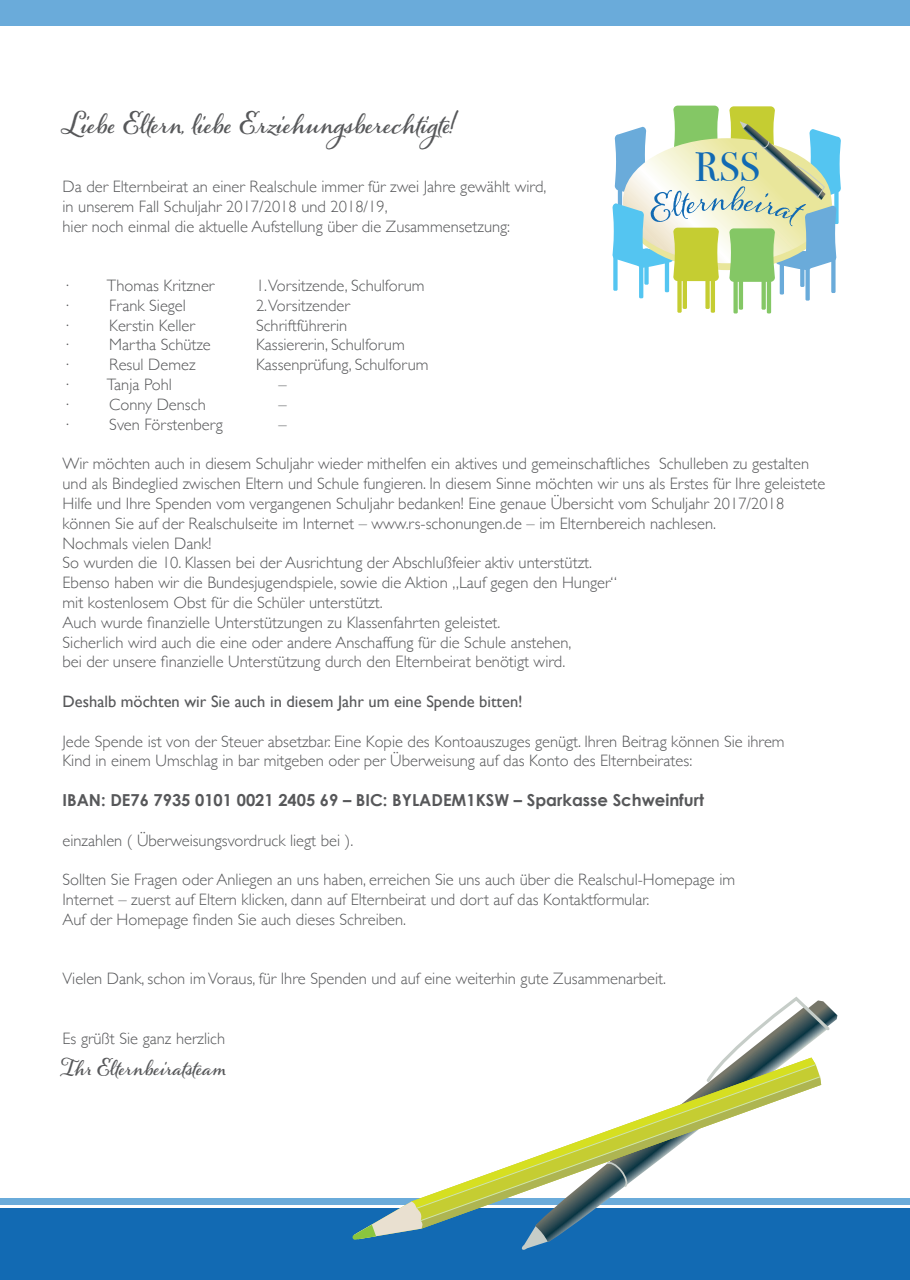
<style>
.page{position:relative;width:910px;height:1280px;background:#fff}
.page>*{position:absolute;margin:0;border:0;box-sizing:border-box;transform-origin:0 0}
.t1{font:41.25px "Bodoni Svty Two SCITCTT";color:#126ab3}
.t2{font:700 27px "Alana";letter-spacing:.01em;color:#57585a}
.t3{font:700 21px "Alana";letter-spacing:.01em;color:#57585a}
.t4{font:300 16.5px/19.8px "Gill Sans";color:#57585a}
.t5{font:700 16.5px "Century Gothic";color:#57585a}
.t6{font:16.5px "Gill Sans";color:#57585a}
</style>
<div class="page">
<div style="left:805px;top:265px;width:5px;height:36px;background:#6aabda"></div>
<hr style="left:780px;top:258px;width:4px;height:37px;background:#6aabda">
<svg style="left:800px;top:251px;width:4px;height:36px"></svg>
<svg style="left:831px;top:257px;width:4px;height:36px"></svg>
<hr style="left:639px;top:262px;width:4px;height:36px;background:#54c5f1">
<hr style="left:665px;top:256px;width:4px;height:36px;background:#54c5f1">
<div style="left:644px;top:249px;width:5px;height:36px;background:#54c5f1"></div>
<div style="left:613px;top:255px;width:5px;height:36px;background:#54c5f1"></div>
<div style="left:733px;top:277px;width:5px;height:36px;background:#84c765"></div>
<hr style="left:739px;top:274px;width:4px;height:36px;background:#84c765">
<div style="left:761px;top:274px;width:5px;height:36px;background:#84c765"></div>
<hr style="left:767px;top:277px;width:4px;height:36px;background:#84c765">
<div style="left:677px;top:277px;width:5px;height:36px;background:#c5cd32"></div>
<hr style="left:683px;top:273px;width:4px;height:36px;background:#c5cd32">
<div style="left:705px;top:273px;width:5px;height:36px;background:#c5cd32"></div>
<hr style="left:711px;top:277px;width:4px;height:36px;background:#c5cd32">
<svg style="left:612px;top:106px;width:229px;height:176px"></svg>
<div style="left:0;top:1208px;width:910px;height:72px;background:#126ab3"></div>
<div style="left:0;top:1198px;width:910px;height:6px;background:#6aabda"></div>
<div style="left:0;top:0;width:910px;height:26px;background:#6aabda"></div>
<svg style="left:521px;top:1239px;width:25px;height:11px"></svg>
<svg style="left:726px;top:999px;width:111px;height:86px"></svg>
<svg style="left:527px;top:1057px;width:294px;height:182px"></svg>
<svg style="left:424px;top:1222px;width:397px;height:6px"></svg>
<svg style="left:527px;top:1057px;width:289px;height:7px"></svg>
<svg style="left:413px;top:1064px;width:408px;height:158px"></svg>
<svg style="left:351px;top:1201px;width:73px;height:39px"></svg>
<p class="t2" style="left:63px;top:108px;width:396px">Liebe Eltern, liebe Erziehungsberechtigte!</p>
<p class="t4" style="left:63px;top:176px;width:485px">Da der Elternbeirat an einer Realschule immer für zwei Jahre gewählt wird,</p>
<p class="t4" style="left:63px;top:196px;width:449px">in unserem Fall Schuljahr 2017/2018 und 2018/19,<br>hier noch einmal die aktuelle Aufstellung über die Zusammensetzung:</p>
<h1 class="t1" style="left:695px;top:142px;width:67px">RSS</h1>
<p class="t4" style="left:63px;top:275px;width:153px">· Thomas Kritzner</p>
<p class="t4" style="left:256px;top:275px;width:170px">1.Vorsitzende, Schulforum</p>
<p class="t4" style="left:63px;top:295px;width:7px">·</p>
<p class="t4" style="left:109px;top:295px;width:78px">Frank Siegel</p>
<p class="t4" style="left:256px;top:295px;width:95px">2.Vorsitzender</p>
<p class="t4" style="left:63px;top:315px;width:7px">·</p>
<p class="t4" style="left:109px;top:315px;width:87px">Kerstin Keller</p>
<p class="t4" style="left:256px;top:315px;width:93px">Schriftführerin</p>
<p class="t4" style="left:63px;top:334px;width:7px">·</p>
<p class="t4" style="left:109px;top:334px;width:103px">Martha Schütze</p>
<p class="t4" style="left:256px;top:334px;width:150px">Kassiererin, Schulforum</p>
<p class="t4" style="left:63px;top:354px;width:7px">·</p>
<p class="t4" style="left:109px;top:354px;width:88px">Resul Demez</p>
<p class="t4" style="left:256px;top:354px;width:174px">Kassenprüfung, Schulforum</p>
<p class="t4" style="left:63px;top:374px;width:111px">· Tanja Pohl</p>
<p class="t4" style="left:279px;top:374px;width:10px">–</p>
<p class="t4" style="left:63px;top:394px;width:7px">·</p>
<p class="t4" style="left:109px;top:394px;width:98px">Conny Densch</p>
<p class="t4" style="left:279px;top:394px;width:10px">–</p>
<p class="t4" style="left:63px;top:414px;width:7px">·</p>
<p class="t4" style="left:109px;top:414px;width:115px">Sven Förstenberg</p>
<p class="t4" style="left:279px;top:414px;width:10px">–</p>
<p class="t4" style="left:63px;top:453px;width:748px">Wir möchten auch in diesem Schuljahr wieder mithelfen ein aktives und gemeinschaftliches Schulleben zu gestalten</p>
<p class="t4" style="left:63px;top:473px;width:764px">und als Bindeglied zwischen Eltern und Schule fungieren. In diesem Sinne möchten wir uns als Erstes für Ihre geleistete<br>Hilfe und Ihre Spenden vom vergangenen Schuljahr bedanken! Eine genaue Übersicht vom Schuljahr 2017/2018</p>
<p class="t4" style="left:63px;top:513px;width:655px">können Sie auf der Realschulseite im Internet – www.rs-schonungen.de – im Elternbereich nachlesen.</p>
<p class="t4" style="left:63px;top:532px;width:150px">Nochmals vielen Dank!</p>
<p class="t4" style="left:63px;top:552px;width:531px">So wurden die 10. Klassen bei der Ausrichtung der Abschlußfeier aktiv unterstützt.</p>
<p class="t4" style="left:63px;top:572px;width:556px">Ebenso haben wir die Bundesjugendspiele, sowie die Aktion „Lauf gegen den Hunger“</p>
<p class="t4" style="left:63px;top:592px;width:439px">mit kostenlosem Obst für die Schüler unterstützt.<br>Auch wurde finanzielle Unterstützungen zu Klassenfahrten geleistet.</p>
<p class="t4" style="left:63px;top:631px;width:510px">Sicherlich wird auch die eine oder andere Anschaffung für die Schule anstehen,</p>
<p class="t4" style="left:63px;top:651px;width:504px">bei der unsere finanzielle Unterstützung durch den Elternbeirat benötigt wird.</p>
<p class="t6" style="left:63px;top:692px;width:462px">Deshalb möchten wir Sie auch in diesem Jahr um eine Spende bitten!</p>
<p class="t4" style="left:63px;top:730px;width:724px">Jede Spende ist von der Steuer absetzbar. Eine Kopie des Kontoauszuges genügt. Ihren Beitrag können Sie ihrem</p>
<p class="t4" style="left:63px;top:750px;width:631px">Kind in einem Umschlag in bar mitgeben oder per Überweisung auf das Konto des Elternbeirates:</p>
<p class="t5" style="left:63px;top:787px;width:643px">IBAN: DE76 7935 0101 0021 2405 69 – BIC: BYLADEM1KSW – Sparkasse Schweinfurt</p>
<p class="t4" style="left:63px;top:829px;width:292px">einzahlen ( Überweisungsvordruck liegt bei ).</p>
<p class="t4" style="left:63px;top:869px;width:674px">Sollten Sie Fragen oder Anliegen an uns haben, erreichen Sie uns auch über die Realschul-Homepage im</p>
<p class="t4" style="left:63px;top:889px;width:588px">Internet – zuerst auf Eltern klicken, dann auf Elternbeirat und dort auf das Kontaktformular.</p>
<p class="t4" style="left:63px;top:909px;width:345px">Auf der Homepage finden Sie auch dieses Schreiben.</p>
<p class="t4" style="left:63px;top:968px;width:605px">Vielen Dank, schon im Voraus, für Ihre Spenden und auf eine weiterhin gute Zusammenarbeit.</p>
<p class="t4" style="left:63px;top:1027px;width:164px">Es grüßt Sie ganz herzlich</p>
<p class="t3" style="left:63px;top:1055px;width:165px">Ihr Elternbeiratsteam</p>
</div>
